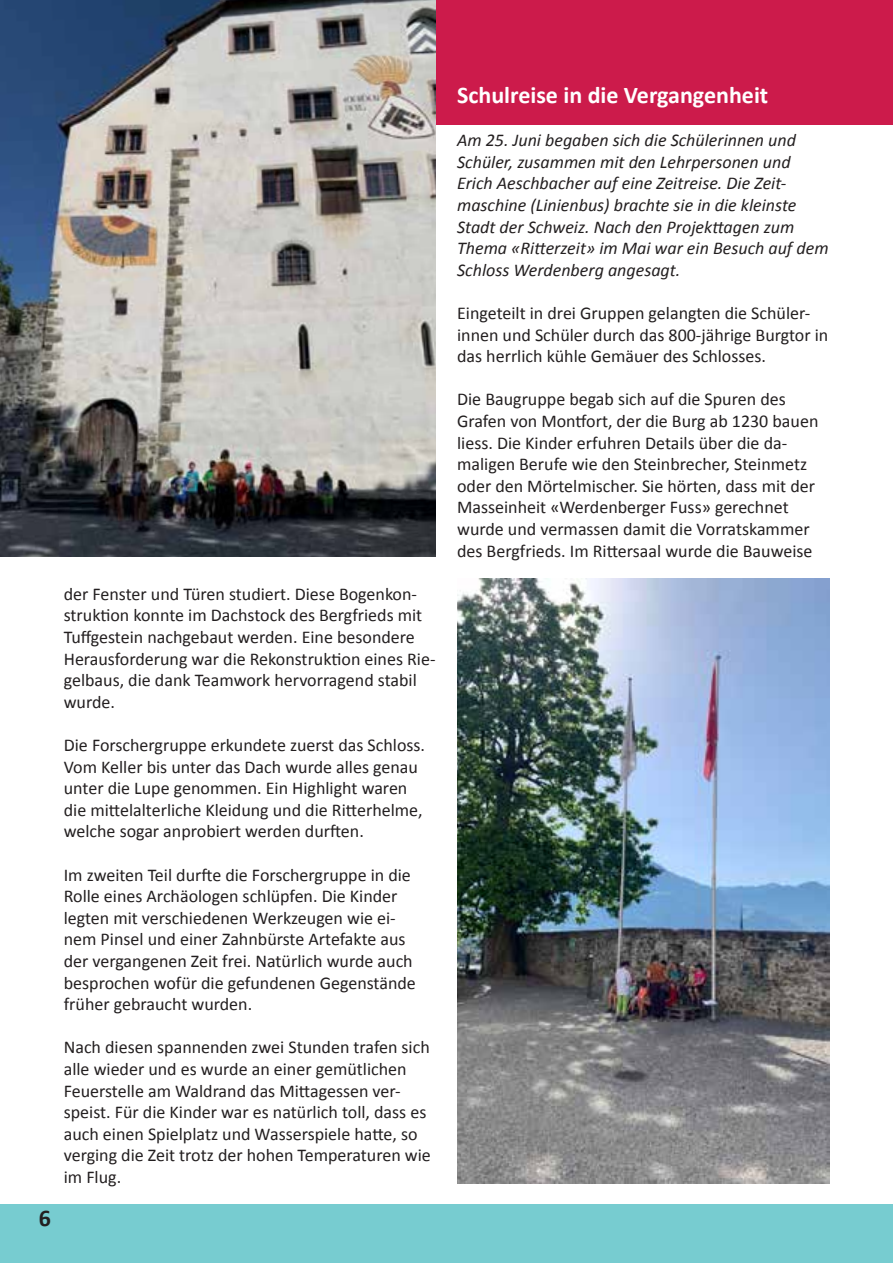
<style>
.page{position:relative;width:893px;height:1263px;background:#fff}
.page>*{position:absolute;margin:0;border:0;box-sizing:border-box;transform-origin:0 0}
.t1{font:700 24px "Calibri";color:#fff}
.t2{font:700 24px "Calibri";color:#231f20}
.t3{font:18px/21.6px "Calibri";color:#231f20}
.t4{font:italic 18px/21.6px "Calibri";color:#231f20}
</style>
<div class="page">
<div style="left:0;top:1204px;width:892px;height:59px;background:#77ccd0"></div>
<div style="left:436px;top:0;width:457px;height:124px;background:#cc1b4b"></div>
<img style="left:457px;top:578px;width:372px;height:605px">
<img style="left:0;top:0;width:436px;height:556px">
<h1 class="t2" style="left:39px;top:1203px;width:14px">6</h1>
<p class="t3" style="left:64px;top:583px;width:373px">der Fenster und Türen studiert. Diese Bogenkon&shy;struktion konnte im Dachstock des Bergfrieds mit Tuffgestein nachgebaut werden. Eine besondere Herausforderung war die Rekonstruktion eines Rie&shy;gelbaus, die dank Teamwork hervorragend stabil wurde.</p>
<p class="t3" style="left:64px;top:734px;width:363px">Die Forschergruppe erkundete zuerst das Schloss.<br>Vom Keller bis unter das Dach wurde alles genau unter die Lupe genommen. Ein Highlight waren die mittelalterliche Kleidung und die Ritterhelme, welche sogar anprobiert werden durften.</p>
<p class="t3" style="left:64px;top:864px;width:354px">Im zweiten Teil durfte die Forschergruppe in die Rolle eines Archäologen schlüpfen. Die Kinder legten mit verschiedenen Werkzeugen wie ei&shy;nem Pinsel und einer Zahnbürste Artefakte aus der -vergangenen Zeit frei. Natürlich wurde auch besprochen wofür die gefundenen Gegenstände früher gebraucht wurden.</p>
<p class="t3" style="left:64px;top:1037px;width:369px">Nach diesen spannenden zwei Stunden trafen sich alle wieder und es wurde an einer gemütlichen Feuerstelle am Waldrand das Mittagessen ver&shy;speist. Für die Kinder war es natürlich toll, dass es auch einen Spielplatz und Wasserspiele hatte, so verging die Zeit trotz der hohen Temperaturen wie im Flug.</p>
<h1 class="t1" style="left:457px;top:80px;width:313px">Schulreise in die Vergangenheit</h1>
<p class="t4" style="left:457px;top:129px;width:373px">Am 25. Juni begaben sich die Schülerinnen und Schüler, zusammen mit den Lehrpersonen und Erich Aeschbacher auf eine Zeitreise. Die Zeit&shy;maschine (Linienbus) brachte sie in die kleinste Stadt der Schweiz. Nach den Projekttagen zum Thema «Ritterzeit» im Mai war ein Besuch auf dem Schloss Werdenberg angesagt.</p>
<p class="t3" style="left:457px;top:302px;width:373px">Eingeteilt in drei Gruppen gelangten die Schüler&shy;innen und Schüler durch das 800-jährige Burgtor in das herrlich kühle Gemäuer des Schlosses.</p>
<p class="t3" style="left:457px;top:389px;width:363px">Die Baugruppe begab sich auf die Spuren des Grafen von Montfort, der die Burg ab 1230 bauen liess. Die Kinder erfuhren Details über die da&shy;maligen Berufe wie den Steinbrecher, Steinmetz oder den Mörtelmischer. Sie hörten, dass mit der Masseinheit «Werdenberger Fuss» gerechnet wurde und vermassen damit die Vorratskammer des Bergfrieds. Im Rittersaal wurde die Bauweise</p>
</div>
